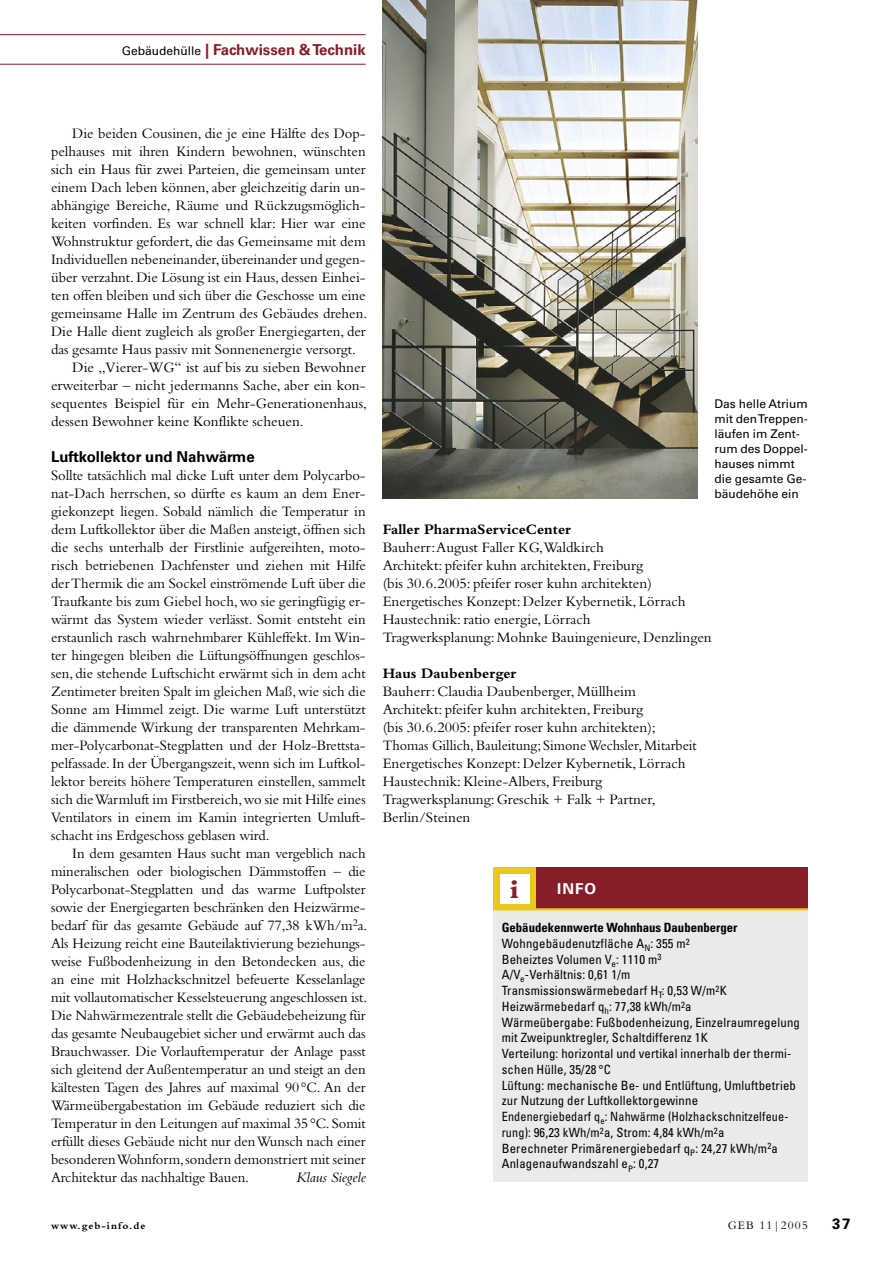
<style>
.page{position:relative;width:893px;height:1263px;background:#fff}
.page>*{position:absolute;margin:0;border:0;box-sizing:border-box;transform-origin:0 0}
.t1{font:800 27px "Bembo Std";color:#881d2a}
.geb_Copy_Einzug{font:15px/18px "Bembo Std";color:#000;text-align:justify}
.geb_Copy{font:15px/18px "Bembo Std";color:#000;text-align:justify}
.geb_Copy-2{font:15px "Bembo Std";color:#000;scale:.95 1}
.geb_Copy_fett{font:700 15px "Bembo Std";color:#000}
.geb_Kopflinien_re{font:700 15px "Univers LT Std";color:#881d2a}
.geb_Copy_Subhead{font:700 15px "Univers LT Std";color:#000}
.geb_Copy_Einzug-2{font:italic 15px "Bembo Std";color:#000}
.geb_Kasten_Rubrik{font:700 15px "Univers LT Std";color:#fff}
.geb_Kasten_Copy{font:condensed 12.75px/15.8px "Univers LT Std";letter-spacing:.015em;color:#000}
.geb_Kasten_Copy-2{font:condensed 12.75px/15.8px "Univers LT Std";letter-spacing:.015em;color:#000;scale:.95 1}
.geb_Kasten_Headline{font:700 condensed 12.75px "Univers LT Std";color:#000}
.geb_BU{font:12px/15px "Univers LT Std";color:#000}
.t2{font:12px "Bembo Std";letter-spacing:.1em;color:#000}
.t3{font:700 10.5px "Bembo Std";letter-spacing:.1em;color:#000}
.s1{font-weight:400;font-size:12px;color:#000}
</style>
<div class="page">
<img style="left:383px;top:0;width:314px;height:498px">
<hr style="left:0;top:34px;width:366px;height:1px;background:#881d2a">
<hr style="left:0;top:64px;width:366px;height:1px;background:#881d2a">
<div style="left:493px;top:867px;width:315px;height:315px;background:#eaeaea"></div>
<div style="left:536px;top:867px;width:272px;height:43px;background:#881d2a"></div>
<hr style="left:493px;top:908px;width:315px;height:2px;background:#e9c91e">
<div style="left:493px;top:867px;width:43px;height:43px;background:#e9c91e"></div>
<div style="left:500px;top:874px;width:29px;height:30px;background:#fff"></div>
<p class="geb_Kopflinien_re" style="left:122px;top:41px;width:245px"><span class="s1">Gebäudehülle</span> | Fachwissen &amp; Technik</p>
<p class="geb_Copy_Einzug" style="left:51px;top:124px;width:318px;text-indent:21px">Die beiden Cousinen, die je eine Hälfte des Dop&shy;pelhauses mit ihren Kindern bewohnen, wünschten sich ein Haus für zwei Parteien, die gemeinsam unter einem Dach leben können, aber gleichzeitig darin un&shy;abhängige Bereiche, Räume und Rückzugsmöglich&shy;keiten vorfinden. Es war schnell klar: Hier war eine Wohnstruktur gefordert, die das Gemeinsame mit dem Individuellen nebeneinander, übereinander und gegen&shy;über verzahnt. Die Lösung ist ein Haus, dessen Einhei&shy;ten offen bleiben und sich über die Geschosse um eine gemeinsame Halle im Zentrum des Gebäudes drehen.<br>Die Halle dient zugleich als großer Energiegarten, der das gesamte Haus passiv mit Sonnenenergie versorgt.</p>
<p class="geb_Copy_Einzug" style="left:51px;top:358px;width:318px;text-indent:21px">Die „Vierer-WG“ ist auf bis zu sieben Bewohner erweiterbar – nicht jedermanns Sache, aber ein kon&shy;sequentes Beispiel für ein Mehr-Generationenhaus, dessen Bewohner keine Konflikte scheuen.</p>
<p class="geb_Copy_Subhead" style="left:51px;top:448px;width:205px">Luftkollektor und Nahwärme</p>
<p class="geb_Copy" style="left:51px;top:466px;width:316px">Sollte tatsächlich mal dicke Luft unter dem Polycarbo&shy;nat-Dach herrschen, so dürfte es kaum an dem Ener&shy;giekonzept liegen. Sobald nämlich die Temperatur in dem Luftkollektor über die Maßen ansteigt, öffnen sich die sechs unterhalb der Firstlinie aufgereihten, moto&shy;risch betriebenen Dachfenster und ziehen mit Hilfe der Thermik die am Sockel einströmende Luft über die Traufkante bis zum Giebel hoch, wo sie geringfügig er&shy;wärmt das System wieder verlässt. Somit entsteht ein erstaunlich rasch wahrnehmbarer Kühleffekt. Im Win&shy;ter hingegen bleiben die Lüftungsöffnungen geschlos&shy;sen, die stehende Luftschicht erwärmt sich in dem acht Zentimeter breiten Spalt im gleichen Maß, wie sich die Sonne am Himmel zeigt. Die warme Luft unterstützt die dämmende Wirkung der transparenten Mehrkam&shy;mer-Polycarbonat-Stegplatten und der Holz-Brettsta&shy;pelfassade. In der Übergangszeit, wenn sich im Luftkol&shy;lektor bereits höhere Temperaturen einstellen, sammelt sich die Warmluft im Firstbereich, wo sie mit Hilfe eines Ventilators in einem im Kamin integrierten Umluft&shy;schacht ins Erdgeschoss geblasen wird.</p>
<p class="geb_Copy_Einzug" style="left:51px;top:844px;width:318px;text-indent:21px">In dem gesamten Haus sucht man vergeblich nach mineralischen oder biologischen Dämmstoffen – die Polycarbonat-Stegplatten und das warme Luftpolster sowie der Energiegarten beschränken den Heizwärme&shy;bedarf für das gesamte Gebäude auf 77,38 kWh/m<sup>2</sup>a.<br>Als Heizung reicht eine Bauteilaktivierung beziehungs&shy;weise Fußbodenheizung in den Betondecken aus, die an eine mit Holzhackschnitzel befeuerte Kesselanlage mit vollautomatischer Kesselsteuerung angeschlossen ist.<br>Die Nahwärmezentrale stellt die Gebäudebeheizung für das gesamte Neubaugebiet sicher und erwärmt auch das Brauchwasser. Die Vorlauftemperatur der Anlage passt sich gleitend der Außentemperatur an und steigt an den kältesten Tagen des Jahres auf maximal 90 °C. An der Wärmeübergabestation im Gebäude reduziert sich die Temperatur in den Leitungen auf maximal 35 °C. Somit erfüllt dieses Gebäude nicht nur den Wunsch nach einer besonderen Wohnform, sondern demonstriert mit seiner Architektur das nachhaltige Bauen.</p>
<p class="geb_Copy_Einzug-2" style="left:296px;top:1169px;width:71px">Klaus Siegele</p>
<p class="geb_BU" style="left:714px;top:396px;width:95px">Das helle Atrium mit den Treppen&shy;läufen im Zent&shy;rum des Doppel&shy;hauses nimmt die gesamte Ge&shy;bäudehöhe ein</p>
<p class="geb_Copy_fett" style="left:383px;top:521px;width:190px">Faller PharmaServiceCenter</p>
<p class="geb_Copy" style="left:383px;top:538px;width:223px">Bauherr: August Faller KG,Waldkirch</p>
<p class="geb_Copy" style="left:383px;top:556px;width:262px">Architekt: pfeifer kuhn architekten, Freiburg</p>
<p class="geb_Copy" style="left:383px;top:574px;width:271px">(bis 30.6.2005: pfeifer roser kuhn architekten)</p>
<p class="geb_Copy" style="left:383px;top:592px;width:304px">Energetisches Konzept: Delzer Kybernetik, Lörrach</p>
<p class="geb_Copy" style="left:383px;top:610px;width:209px">Haustechnik: ratio energie, Lörrach</p>
<p class="geb_Copy" style="left:383px;top:628px;width:331px">Tragwerksplanung: Mohnke Bauingenieure, Denzlingen</p>
<p class="geb_Copy_fett" style="left:383px;top:665px;width:135px">Haus Daubenberger</p>
<p class="geb_Copy" style="left:383px;top:682px;width:255px">Bauherr: Claudia Daubenberger, Müllheim</p>
<p class="geb_Copy" style="left:383px;top:700px;width:262px">Architekt: pfeifer kuhn architekten, Freiburg</p>
<p class="geb_Copy" style="left:383px;top:718px;width:275px">(bis 30.6.2005: pfeifer roser kuhn architekten);</p>
<p class="geb_Copy-2" style="left:383px;top:737px;width:332px">Thomas Gillich, Bauleitung; Simone Wechsler, Mitarbeit</p>
<p class="geb_Copy" style="left:383px;top:754px;width:304px">Energetisches Konzept: Delzer Kybernetik, Lörrach</p>
<p class="geb_Copy" style="left:383px;top:772px;width:221px">Haustechnik: Kleine-Albers, Freiburg</p>
<p class="geb_Copy" style="left:383px;top:790px;width:275px">Tragwerksplanung: Greschik + Falk + Partner,</p>
<p class="geb_Copy" style="left:383px;top:808px;width:89px">Berlin/Steinen</p>
<p class="t1" style="left:510px;top:874px;width:10px">i</p>
<p class="geb_Kasten_Rubrik" style="left:557px;top:880px;width:41px">INFO</p>
<p class="geb_Kasten_Headline" style="left:502px;top:920px;width:237px">Gebäudekennwerte Wohnhaus Daubenberger</p>
<p class="geb_Kasten_Copy" style="left:502px;top:935px;width:190px">Wohngebäudenutzfläche A<sub>N</sub>: 355 m<sup>2</sup></p>
<p class="geb_Kasten_Copy" style="left:502px;top:951px;width:161px">Beheiztes Volumen V<sub>e</sub>: 1110 m<sup>3</sup></p>
<p class="geb_Kasten_Copy" style="left:502px;top:967px;width:130px">A/V<sub>e</sub>-Verhältnis: 0,61 1/m</p>
<p class="geb_Kasten_Copy" style="left:502px;top:982px;width:226px">Transmissionswärmebedarf H<sub>T</sub>: 0,53 W/m<sup>2</sup>K</p>
<p class="geb_Kasten_Copy" style="left:502px;top:998px;width:191px">Heizwärmebedarf q<sub>h</sub>: 77,38 kWh/m<sup>2</sup>a</p>
<p class="geb_Kasten_Copy" style="left:502px;top:1014px;width:300px">Wärmeübergabe: Fußbodenheizung, Einzelraumregelung mit Zweipunktregler, Schaltdifferenz 1K</p>
<p class="geb_Kasten_Copy" style="left:502px;top:1045px;width:291px">Verteilung: horizontal und vertikal innerhalb der thermi&shy;schen Hülle, 35/28 °C</p>
<p class="geb_Kasten_Copy" style="left:502px;top:1077px;width:296px">Lüftung: mechanische Be- und Entlüftung, Umluftbetrieb zur Nutzung der Luftkollektorgewinne</p>
<p class="geb_Kasten_Copy-2" style="left:502px;top:1108px;width:303px">Endenergiebedarf q<sub>e</sub>: Nahwärme (Holzhackschnitzelfeue&shy;rung): 96,23 kWh/m<sup>2</sup>a, Strom: 4,84 kWh/m<sup>2</sup>a</p>
<p class="geb_Kasten_Copy" style="left:502px;top:1140px;width:278px">Berechneter Primärenergiebedarf q<sub>P</sub>: 24,27 kWh/m<sup>2</sup>a</p>
<p class="geb_Kasten_Copy" style="left:502px;top:1156px;width:159px">Anlagenaufwandszahl e<sub>P</sub>: 0,27</p>
<p class="t3" style="left:51px;top:1220px;width:96px">www.geb-info.de</p>
<p class="t2" style="left:728px;top:1218px;width:82px">GEB 11|2005</p>
<p class="geb_Copy_Subhead" style="left:832px;top:1215px;width:20px">37</p>
</div>
